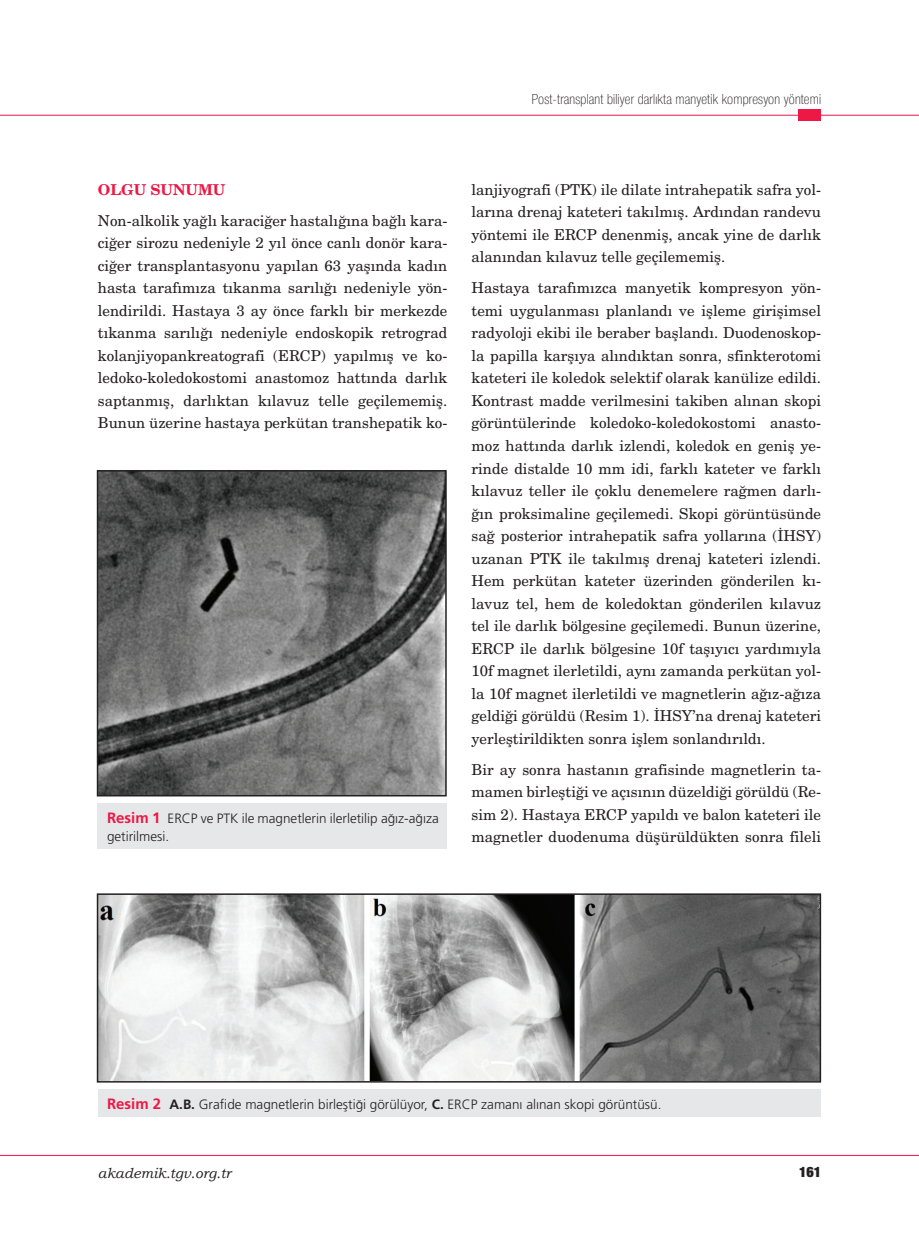
<style>
.page{position:relative;width:919px;height:1238px;background:#fff}
.page>*{position:absolute;margin:0;border:0;box-sizing:border-box;transform-origin:0 0}
.t1{font:500 15px/22.5px "New Century Schoolbook OTF";color:#231f20;text-align:justify}
.t2{font:15px "Sans Thin Condensed DTC";letter-spacing:.01em;color:#231f20}
.t3{font:700 15px "New Century Schoolbook OTF";color:#ed1845}
.t4{font:900 15px "Sans";color:#231f20}
.t5{font:italic 14.25px "Bookman Old Style";color:#231f20}
.t6{font:300 13.5px/18px "Frutiger";color:#231f20}
.s1{font-weight:700;font-size:15px;color:#ed1845}
.s2{font-weight:700}
</style>
<div class="page">
<hr style="left:0;top:1154px;width:918px;height:1px;background:#ed1845">
<hr style="left:0;top:115px;width:918px;height:1px;background:#ed1845">
<div style="left:798px;top:110px;width:23px;height:11px;background:#ed1845"></div>
<img style="left:100px;top:473px;width:343px;height:320px">
<div style="left:97px;top:470px;width:349px;height:326px;border:2px solid #231f20"></div>
<div style="left:98px;top:802px;width:348px;height:46px;background:#e6e7e9"></div>
<img style="left:100px;top:896px;width:718px;height:183px">
<div style="left:97px;top:893px;width:724px;height:189px;border:2px solid #231f20"></div>
<div style="left:98px;top:1088px;width:723px;height:28px;background:#e6e7e9"></div>
<p class="t2" style="left:531px;top:91px;width:291px">Post-transplant biliyer darlıkta manyetik kompresyon yöntemi</p>
<p class="t3" style="left:98px;top:180px;width:129px">OLGU SUNUMU</p>
<p class="t1" style="left:98px;top:209px;width:351px">Non-alkolik yağlı karaciğer hastalığına bağlı kara&shy;ciğer sirozu nedeniyle 2 yıl önce canlı donör kara&shy;ciğer transplantasyonu yapılan 63 yaşında kadın hasta tarafımıza tıkanma sarılığı nedeniyle yön&shy;lendirildi. Hastaya 3 ay önce farklı bir merkezde tıkanma sarılığı nedeniyle endoskopik retrograd kolanjiyopankreatografi (ERCP) yapılmış ve ko&shy;ledoko-koledokostomi anastomoz hattında darlık saptanmış, darlıktan kılavuz telle geçilememiş.<br>Bunun üzerine hastaya perkütan transhepatik ko-</p>
<p class="t6" style="left:107px;top:809px;width:333px"><span class="s1">Resim 1</span> ERCP ve PTK ile magnetlerin ilerletilip ağız-ağıza getirilmesi.</p>
<p class="t1" style="left:471px;top:178px;width:351px">lanjiyografi (PTK) ile dilate intrahepatik safra yol&shy;larına drenaj kateteri takılmış. Ardından randevu yöntemi ile ERCP denenmiş, ancak yine de darlık alanından kılavuz telle geçilememiş.</p>
<p class="t1" style="left:471px;top:277px;width:351px">Hastaya tarafımızca manyetik kompresyon yön&shy;temi uygulanması planlandı ve işleme girişimsel radyoloji ekibi ile beraber başlandı. Duodenoskop&shy;la papilla karşıya alındıktan sonra, sfinkterotomi kateteri ile koledok selektif olarak kanülize edildi.<br>Kontrast madde verilmesini takiben alınan skopi görüntülerinde koledoko-koledokostomi anasto&shy;moz hattında darlık izlendi, koledok en geniş ye&shy;rinde distalde 10 mm idi, farklı kateter ve farklı kılavuz teller ile çoklu denemelere rağmen darlı&shy;ğın proksimaline geçilemedi. Skopi görüntüsünde sağ posterior intrahepatik safra yollarına (İHSY) uzanan PTK ile takılmış drenaj kateteri izlendi.<br>Hem perkütan kateter üzerinden gönderilen kı&shy;lavuz tel, hem de koledoktan gönderilen kılavuz tel ile darlık bölgesine geçilemedi. Bunun üzerine, ERCP ile darlık bölgesine 10f taşıyıcı yardımıyla 10f magnet ilerletildi, aynı zamanda perkütan yol&shy;la 10f magnet ilerletildi ve magnetlerin ağız-ağıza geldiği görüldü (Resim 1). İHSY’na drenaj kateteri yerleştirildikten sonra işlem sonlandırıldı.</p>
<p class="t1" style="left:471px;top:758px;width:351px">Bir ay sonra hastanın grafisinde magnetlerin ta&shy;mamen birleştiği ve açısının düzeldiği görüldü (Re&shy;sim 2). Hastaya ERCP yapıldı ve balon kateteri ile magnetler duodenuma düşürüldükten sonra fileli</p>
<p class="t6" style="left:107px;top:1095px;width:556px"><span class="s1">Resim 2</span> <span class="s2">A.B.</span> Grafide magnetlerin birleştiği görülüyor, <span class="s2">C.</span> ERCP zamanı alınan skopi görüntüsü.</p>
<p class="t5" style="left:98px;top:1164px;width:135px">akademik.tgv.org.tr</p>
<p class="t4" style="left:799px;top:1163px;width:23px">161</p>
</div>
